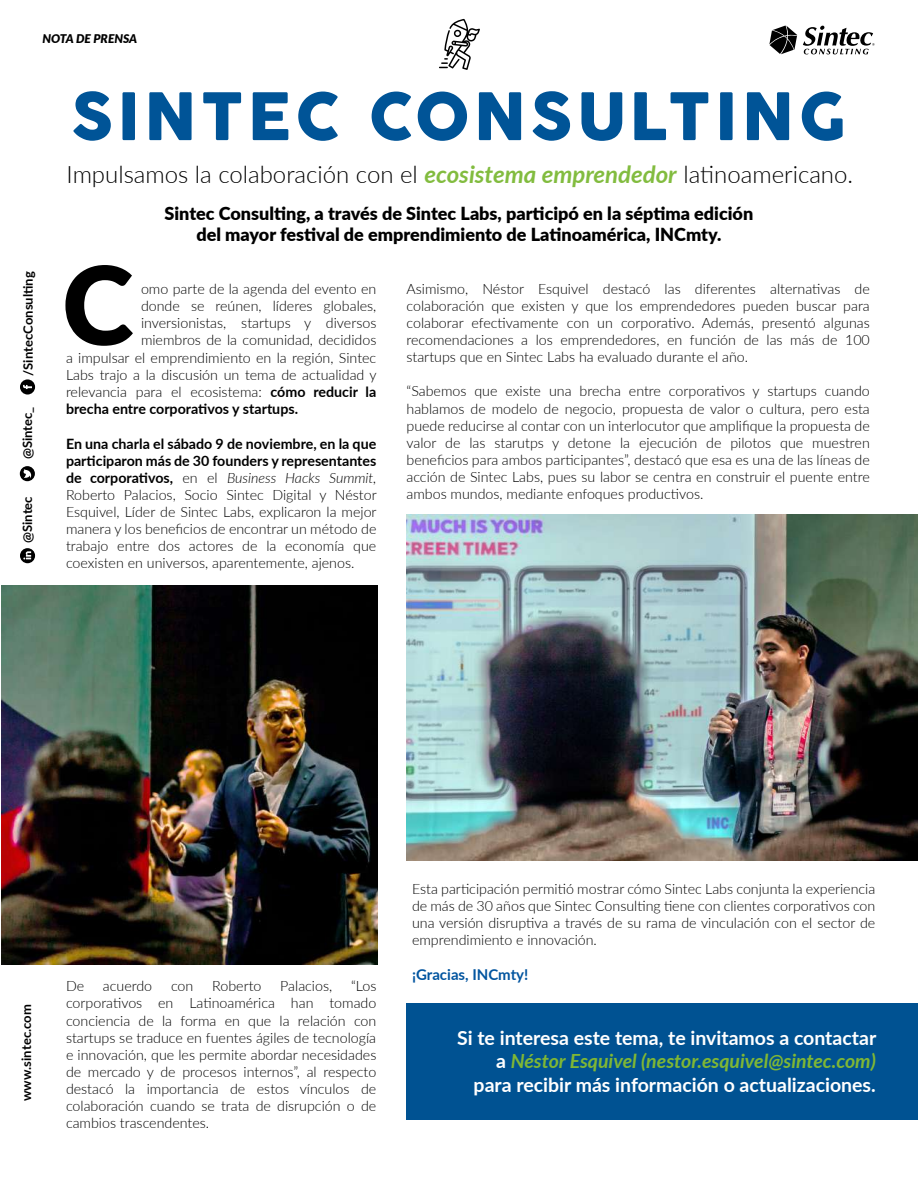
<style>
.page{position:relative;width:918px;height:1188px;background:#fff}
.page>*{position:absolute;margin:0;border:0;box-sizing:border-box;transform-origin:0 0}
.t1{font:900 108.45px "Lato";color:#000}
.t2{font:64.5px "Cocogoose";letter-spacing:.06em;color:#005497}
.t3{font:300 24px "Lato";color:#000}
.t4{font:700 19.5px/23.4px "Lato";color:#fff;text-align:right}
.t5{font:900 18px/21.6px "Lato";color:#000;text-align:center}
.t6{font:700 15px "Lato";color:#00549f}
.t7{font:300 14.25px/17.1px "Lato";color:#000;text-align:justify}
.t8{font:700 14.25px "Lato";color:#000}
.t9{font:700 13.05px "Lato";color:#000}
.t10{font:italic 900 12px "Lato";color:#000}
.s1{font-weight:700;font-style:italic;color:#82bc3f}
.s2{font-weight:700}
.s3{font-style:italic}
.s4{font-style:italic;color:#7fb735}
</style>
<div class="page">
<svg style="left:20px;top:379px;width:15px;height:16px"></svg>
<svg style="left:20px;top:466px;width:15px;height:15px"></svg>
<svg style="left:20px;top:548px;width:15px;height:15px"></svg>
<svg style="left:769px;top:26px;width:28px;height:28px"></svg>
<svg style="left:803px;top:26px;width:72px;height:28px"></svg>
<div style="left:406px;top:1004px;width:512px;height:116px;background:#005292"></div>
<img style="left:2px;top:585px;width:376px;height:379px">
<img style="left:406px;top:514px;width:512px;height:347px">
<svg style="left:439px;top:19px;width:41px;height:51px"></svg>
<p class="t10" style="left:42px;top:29px;width:96px">NOTA DE PRENSA</p>
<h2 class="t2" style="left:71px;top:72px;width:777px">SINTEC CONSULTING</h2>
<h3 class="t3" style="left:67px;top:158px;width:788px">Impulsamos la colaboración con el <span class="s1">ecosistema emprendedor</span> latinoamericano.</h3>
<p class="t9" style="left:18px;top:376px;width:106px;rotate:-90deg">/SintecConsulting</p>
<p class="t9" style="left:18px;top:459px;width:54px;rotate:-90deg">@Sintec_</p>
<p class="t9" style="left:18px;top:543px;width:48px;rotate:-90deg">@Sintec</p>
<p class="t5" style="left:165px;top:202px;width:590px">Sintec Consulting, a través de Sintec Labs, participó en la séptima edición del mayor festival de emprendimiento de Latinoamérica, INCmty.</p>
<h1 class="t1" style="left:62px;top:224px;width:73px">C</h1>
<p class="t7" style="left:141px;top:280px;width:237px">omo parte de la agenda del evento en</p>
<p class="t7" style="left:141px;top:297px;width:237px">donde se reúnen, líderes globales,</p>
<p class="t7" style="left:141px;top:314px;width:237px">inversionistas, startups y diversos</p>
<p class="t7" style="left:141px;top:331px;width:237px">miembros de la comunidad, decididos</p>
<p class="t7" style="left:66px;top:349px;width:312px">a impulsar el emprendimiento en la región, Sintec</p>
<p class="t7" style="left:66px;top:366px;width:312px">Labs trajo a la discusión un tema de actualidad y</p>
<p class="t7" style="left:66px;top:383px;width:312px">relevancia para el ecosistema: <span class="s2">cómo reducir la</span></p>
<p class="t8" style="left:66px;top:399px;width:234px">brecha entre corporativos y startups.</p>
<p class="t7" style="left:66px;top:434px;width:312px"><span class="s2">En una charla el sábado 9 de noviembre, en la que participaron más de 30 founders y representantes de corporativos,</span> en el <span class="s3">Business Hacks Summit, </span>Roberto Palacios, Socio Sintec Digital y Néstor Esquivel, Líder de Sintec Labs, explicaron la mejor manera y los beneficios de encontrar un método de trabajo entre dos actores de la economía que coexisten en universos, aparentemente, ajenos.</p>
<p class="t7" style="left:407px;top:280px;width:465px">Asimismo, Néstor Esquivel destacó las diferentes alternativas de colaboración que existen y que los emprendedores pueden buscar para colaborar efectivamente con un corporativo. Además, presentó algunas recomendaciones a los emprendedores, en función de las más de 100 startups que en Sintec Labs ha evaluado durante el año.</p>
<p class="t7" style="left:407px;top:382px;width:465px">“Sabemos que existe una brecha entre corporativos y startups cuando hablamos de modelo de negocio, propuesta de valor o cultura, pero esta puede reducirse al contar con un interlocutor que amplifique la propuesta de valor de las starutps y detone la ejecución de pilotos que muestren beneficios para ambos participantes”, destacó que esa es una de las líneas de acción de Sintec Labs, pues su labor se centra en construir el puente entre ambos mundos, mediante enfoques productivos.</p>
<p class="t9" style="left:17px;top:1101px;width:98px;rotate:-90deg">www.sintec.com</p>
<p class="t7" style="left:66px;top:977px;width:312px;text-indent:285px">“Los corporativos en Latinoamérica han tomado conciencia de la forma en que la relación con startups se traduce en fuentes ágiles de tecnología e innovación, que les permite abordar necesidades de mercado y de procesos internos”, al respecto destacó la importancia de estos vínculos de colaboración cuando se trata de disrupción o de cambios trascendentes.</p>
<p class="t7" style="left:66px;top:977px;width:20px">De</p>
<p class="t7" style="left:103px;top:977px;width:51px">acuerdo</p>
<p class="t7" style="left:171px;top:977px;width:24px">con</p>
<p class="t7" style="left:212px;top:977px;width:51px">Roberto</p>
<p class="t7" style="left:280px;top:977px;width:53px">Palacios,</p>
<p class="t7" style="left:412px;top:880px;width:465px">Esta participación permitió mostrar cómo Sintec Labs conjunta la experiencia de más de 30 años que Sintec Consulting tiene con clientes corporativos con una versión disruptiva a través de su rama de vinculación con el sector de emprendimiento e innovación.</p>
<p class="t6" style="left:412px;top:964px;width:118px">¡Gracias, INCmty!</p>
<h3 class="t4" style="left:457px;top:1025px;width:421px">Si te interesa este tema, te invitamos a contactar a <span class="s4">Néstor Esquivel (nestor.esquivel@sintec.com) </span>para recibir más información o actualizaciones.</h3>
</div>
